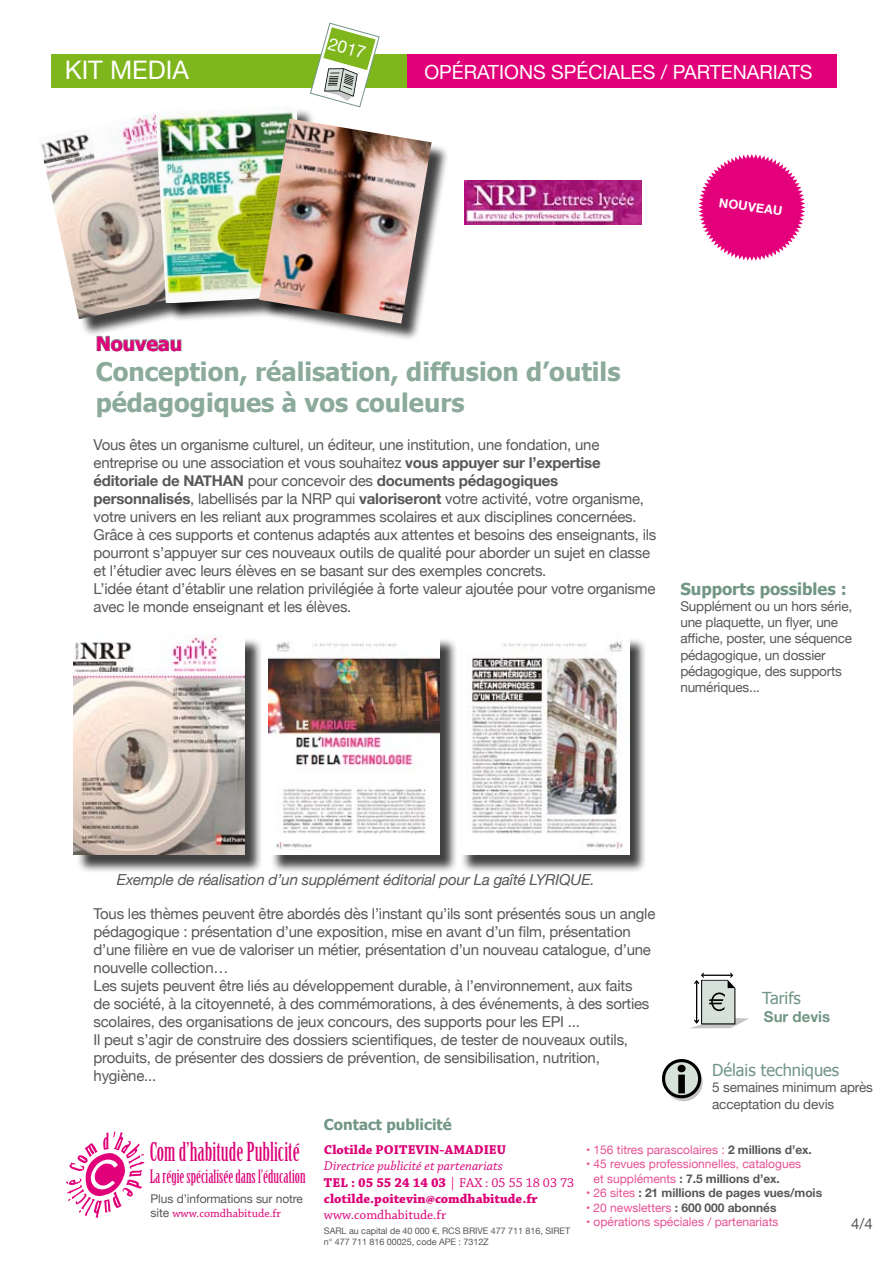
<style>
.page{position:relative;width:893px;height:1263px;background:#fff}
.page>*{position:absolute;margin:0;border:0;box-sizing:border-box;transform-origin:0 0}
.t1{font:700 25.5px/30.6px "Tahoma";color:#8baa9b}
.t2{font:25.5px "Birch Std";color:#dc0077}
.t3{font:25.5px "Helvetica Neue";color:#fff}
.t4{font:19.5px "Helvetica Neue";color:#fff}
.t5{font:700 19.5px "Tahoma";color:#e2007a}
.t6{font:18px "Birch Std";color:#dc0077}
.t7{font:17.25px "Helvetica Neue";color:#fff}
.t8{font:16.5px "Tahoma";color:#719685}
.t9{font:700 16.5px "Tahoma";color:#719685}
.t10{font:italic 15.3px "Helvetica Neue";letter-spacing:-.015em;color:#58585a}
.t11{font:15px/18px "Helvetica Neue";letter-spacing:-.015em;color:#58585a}
.t12{font:700 15px "Tahoma";color:#719685}
.t13{font:700 15px "Helvetica Neue";color:#719685}
.t14{font:13.5px/16.2px "Helvetica Neue";letter-spacing:-.015em;color:#58585a}
.t15{font:700 13.5px/16.2px "Chaparral Pro";color:#dc0077}
.t16{font:13.5px "Chaparral Pro";color:#dc0077}
.t17{font:700 12.6px "Helvetica Neue";color:#fff}
.t18{font:12px/14.4px "Helvetica Neue";color:#e75294}
.t19{font:700 12px "Helvetica Neue";letter-spacing:-.005em;color:#58585a}
.t20{font:12px "Helvetica Neue";letter-spacing:-.005em;color:#58585a}
.t21{font:12px "Chaparral Pro";color:#dc0077}
.t22{font:9px/10.8px "Helvetica Neue";letter-spacing:-.005em;color:#58585a}
.s1{font-weight:700}
.s2{font-family:"Helvetica Neue";color:#58585a}
.s3{font-weight:400;font-style:italic}
.s4{font-weight:400}
.s5{font-weight:700;color:#58585a}
.s6{font-weight:400;color:#e75294}
</style>
<div class="page">
<img style="left:464px;top:181px;width:177px;height:43px">
<div style="left:52px;top:54px;width:445px;height:34px;background:#7eb61c"></div>
<div style="left:407px;top:54px;width:429px;height:34px;background:#e2007a"></div>
<svg style="left:698px;top:154px;width:107px;height:107px"></svg>
<svg style="left:96px;top:344px;width:86px;height:8px"></svg>
<svg style="left:66px;top:1131px;width:78px;height:87px"></svg>
<svg style="left:310px;top:22px;width:70px;height:86px"></svg>
<div style="left:460px;top:637px;width:195px;height:244px;background:#000;opacity:.75"></div>
<img style="left:465px;top:637px;width:164px;height:217px">
<div style="left:271px;top:637px;width:194px;height:244px;background:#000;opacity:.75"></div>
<img style="left:270px;top:637px;width:170px;height:217px">
<div style="left:76px;top:637px;width:194px;height:244px;background:#000;opacity:.75"></div>
<img style="left:73px;top:634px;width:172px;height:220px">
<div style="left:41px;top:109px;width:204px;height:235px;background:#000;opacity:.75"></div>
<img style="left:41px;top:109px;width:117px;height:210px">
<div style="left:158px;top:108px;width:179px;height:220px;background:#000;opacity:.75"></div>
<img style="left:156px;top:107px;width:150px;height:196px">
<div style="left:261px;top:121px;width:195px;height:227px;background:#000;opacity:.75"></div>
<img style="left:259px;top:119px;width:173px;height:204px">
<svg style="left:691px;top:972px;width:58px;height:56px"></svg>
<svg style="left:665px;top:1063px;width:38px;height:38px"></svg>
<svg style="left:662px;top:1059px;width:39px;height:39px;background:#919692"></svg>
<p class="t7" style="left:332px;top:31px;width:40px;rotate:16deg">2017</p>
<h1 class="t3" style="left:65px;top:52px;width:126px">KIT MEDIA</h1>
<h2 class="t4" style="left:424px;top:58px;width:390px">OPÉRATIONS SPÉCIALES / PARTENARIATS</h2>
<p class="t17" style="left:720px;top:192px;width:65px;rotate:8deg">NOUVEAU</p>
<h2 class="t5" style="left:96px;top:330px;width:88px">Nouveau</h2>
<h1 class="t1" style="left:96px;top:355px;width:526px">Conception, réalisation, diffusion d’outils pédagogiques à vos couleurs</h1>
<p class="t11" style="left:94px;top:437px;width:564px">Vous êtes un organisme culturel, un éditeur, une institution, une fondation, une entreprise ou une association et vous souhaitez <span class="s1">vous appuyer sur l’expertise éditoriale de NATHAN</span> pour concevoir des <span class="s1">documents pédagogiques personnalisés</span>, labellisés par la NRP qui <span class="s1">valoriseront</span> votre activité, votre organisme, votre univers en les reliant aux programmes scolaires et aux disciplines concernées.<br>Grâce à ces supports et contenus adaptés aux attentes et besoins des enseignants, ils pourront s’appuyer sur ces nouveaux outils de qualité pour aborder un sujet en classe et l’étudier avec leurs élèves en se basant sur des exemples concrets.<br>L’idée étant d’établir une relation privilégiée à forte valeur ajoutée pour votre organisme avec le monde enseignant et les élèves.</p>
<p class="t9" style="left:680px;top:577px;width:168px">Supports possibles :</p>
<p class="t14" style="left:680px;top:599px;width:173px">Supplément ou un hors série, une plaquette, un flyer, une affiche, poster, une séquence pédagogique, un dossier pédagogique, des supports numériques...</p>
<p class="t10" style="left:117px;top:869px;width:479px">Exemple de réalisation d’un supplément éditorial pour La gaîté LYRIQUE.</p>
<p class="t11" style="left:94px;top:905px;width:563px">Tous les thèmes peuvent être abordés dès l’instant qu’ils sont présentés sous un angle pédagogique : présentation d’une exposition, mise en avant d’un film, présentation d’une filière en vue de valoriser un métier, présentation d’un nouveau catalogue, d’une nouvelle collection…<br>Les sujets peuvent être liés au développement durable, à l’environnement, aux faits<br>de société, à la citoyenneté, à des commémorations, à des événements, à des sorties scolaires, des organisations de jeux concours, des supports pour les EPI ...<br>Il peut s’agir de construire des dossiers scientifiques, de tester de nouveaux outils, produits, de présenter des dossiers de prévention, de sensibilisation, nutrition, hygiène...</p>
<p class="t8" style="left:762px;top:987px;width:40px">Tarifs</p>
<p class="t13" style="left:764px;top:1005px;width:68px">Sur devis</p>
<p class="t8" style="left:712px;top:1059px;width:128px">Délais techniques</p>
<p class="t14" style="left:712px;top:1080px;width:162px">5 semaines minimum après acceptation du devis</p>
<h1 class="t2" style="left:150px;top:1138px;width:151px">Com d’habitude Publicité</h1>
<p class="t6" style="left:150px;top:1166px;width:157px">La régie spécialisée dans l’éducation</p>
<p class="t20" style="left:151px;top:1189px;width:154px">Plus d’informations sur notre</p>
<p class="t21" style="left:151px;top:1206px;width:132px"><span class="s2">site</span> www.comdhabitude.fr</p>
<p class="t12" style="left:324px;top:1114px;width:129px">Contact publicité</p>
<p class="t15" style="left:324px;top:1142px;width:183px">Clotilde POITEVIN-AMADIEU</p>
<p class="t15" style="left:324px;top:1158px;width:252px"><span class="s3">Directrice publicité et partenariats<br></span>TEL : 05 55 24 14 03 <span class="s4">| FAX : 05 55 18 03 73 </span>clotilde.poitevin@comdhabitude.fr</p>
<p class="t16" style="left:324px;top:1207px;width:124px">www.comdhabitude.fr</p>
<p class="t22" style="left:324px;top:1226px;width:248px">SARL au capital de 40 000 €, RCS BRIVE 477 711 816, SIRET n° 477 711 816 00025, code APE : 7312Z</p>
<p class="t18" style="left:586px;top:1143px;width:227px">• 156 titres parascolaires : <span class="s5">2 millions d’ex.</span></p>
<p class="t18" style="left:594px;top:1157px;width:209px;text-indent:-7px">• 45 revues professionnelles, catalogues et suppléments <span class="s5">: 7.5 millions d’ex.</span></p>
<p class="t19" style="left:586px;top:1183px;width:238px"><span class="s6">• 26 sites</span> : 21 millions de pages vues/mois</p>
<p class="t18" style="left:586px;top:1201px;width:192px">• 20 newsletters <span class="s5">: 600 000 abonnés</span></p>
<p class="t18" style="left:586px;top:1215px;width:194px">• opérations spéciales / partenariats</p>
<p class="t11" style="left:851px;top:1216px;width:23px">4/4</p>
</div>
